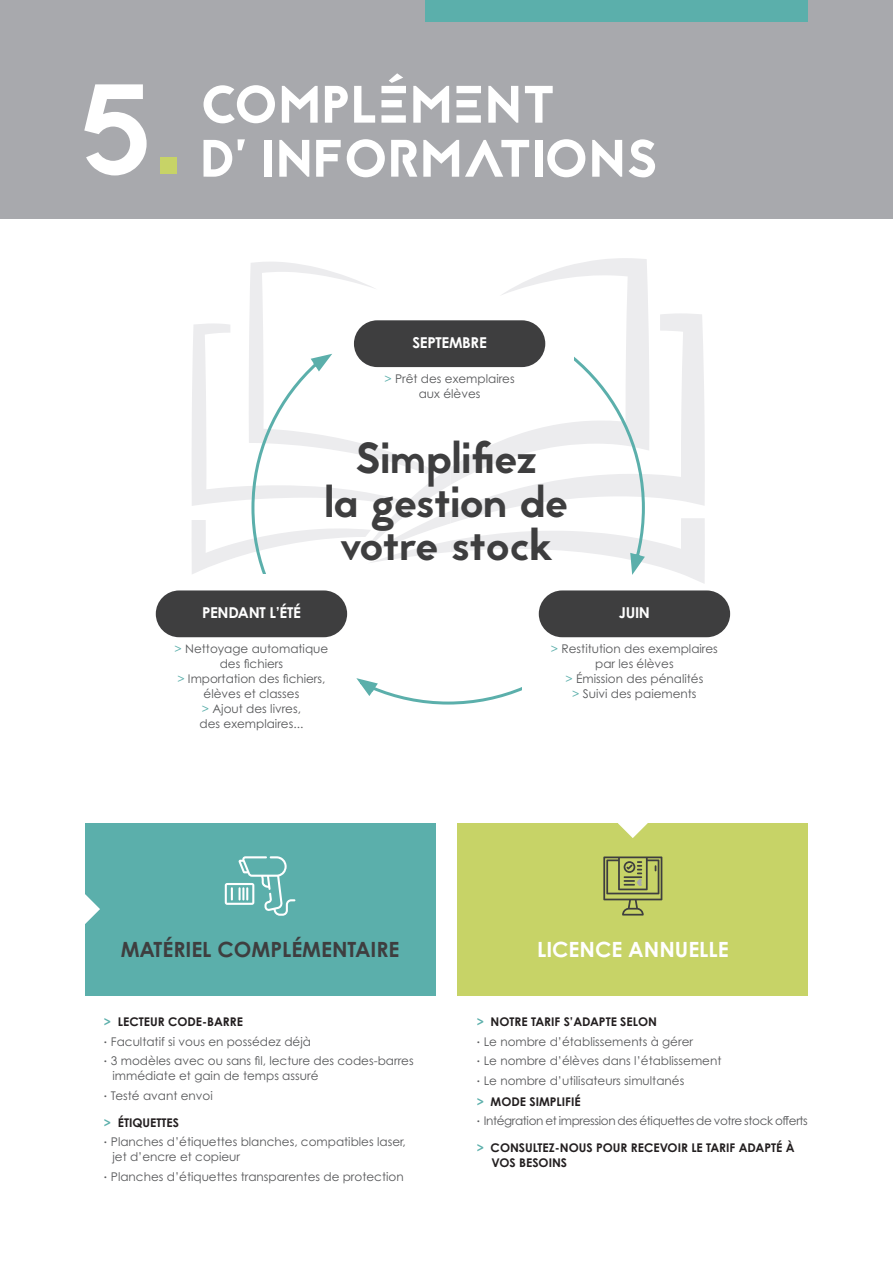
<style>
.page{position:relative;width:893px;height:1263px;background:#fff}
.page>*{position:absolute;margin:0;border:0;box-sizing:border-box;transform-origin:0 0}
.t1{font:127.5px "Jaapokkisubtract";color:#fff}
.t2{font:52.5px "Jaapokkisubtract";letter-spacing:.01em;color:#fff}
.t3{font:43.5px/43.5px "Jaapokkisubtract";color:#3e3e3f;text-align:center}
.t4{font:700 21px "Century Gothic Pro";color:#3e3e3f}
.t5{font:700 21px "Century Gothic Pro";color:#fff}
.t6{font:700 15px "Century Gothic Pro";letter-spacing:-.02em;color:#fff}
.t7{font:12px/15px "Century Gothic Pro";color:#57585a}
.t8{font:12px/19.5px "Century Gothic Pro";letter-spacing:-.03em;color:#57585a}
.t9{font:700 12px/15px "Century Gothic Pro";color:#231f20}
.s1{color:#c7d367}
.s2{color:#5bafab}
.s3{font-weight:700;color:#5bafab}
.s4{font-weight:700;color:#231f20}
</style>
<div class="page">
<div style="left:85px;top:823px;width:350px;height:172px;background:#5bafab"></div>
<div style="left:458px;top:823px;width:350px;height:172px;background:#c7d367"></div>
<div style="left:0;top:0;width:893px;height:219px;background:#a8a9ad"></div>
<div style="left:425px;top:0;width:383px;height:21px;background:#5bafab"></div>
<svg style="left:225px;top:856px;width:70px;height:60px"></svg>
<svg style="left:603px;top:856px;width:59px;height:59px"></svg>
<svg style="left:356px;top:678px;width:24px;height:18px"></svg>
<svg style="left:618px;top:823px;width:30px;height:15px"></svg>
<svg style="left:85px;top:894px;width:15px;height:30px"></svg>
<div style="left:156px;top:590px;width:191px;height:47px;background:#3e3e3f;border-radius:23px"></div>
<div style="left:539px;top:590px;width:191px;height:47px;background:#3e3e3f;border-radius:23px"></div>
<svg style="left:192px;top:258px;width:513px;height:325px"></svg>
<h1 class="t1" style="left:77px;top:41px;width:107px">5<span class="s1">.</span></h1>
<h2 class="t2" style="left:200px;top:68px;width:357px">COMPLÉMENT</h2>
<h2 class="t2" style="left:200px;top:122px;width:459px">D’ INFORMATIONS</h2>
<p class="t6" style="left:202px;top:603px;width:100px">PENDANT L’ÉTÉ</p>
<p class="t6" style="left:412px;top:333px;width:76px">SEPTEMBRE</p>
<p class="t7" style="left:384px;top:371px;width:132px;text-align:center"><span class="s2">&gt;</span> Prêt des exemplaires aux élèves</p>
<h3 class="t3" style="left:325px;top:437px;width:245px">Simplifiez<br>la gestion de votre stock</h3>
<p class="t6" style="left:619px;top:603px;width:33px">JUIN</p>
<p class="t7" style="left:175px;top:641px;width:155px;text-align:center"><span class="s2">&gt;</span> Nettoyage automatique des fichiers<br><span class="s2">&gt;</span> Importation des fichiers, élèves et classes<br><span class="s2">&gt;</span> Ajout des livres,<br>des exemplaires...</p>
<p class="t7" style="left:551px;top:641px;width:168px;text-align:center"><span class="s2">&gt;</span> Restitution des exemplaires par les élèves<br><span class="s2">&gt;</span> Émission des pénalités<br><span class="s2">&gt;</span> Suivi des paiements</p>
<h3 class="t4" style="left:121px;top:936px;width:280px">MATÉRIEL COMPLÉMENTAIRE</h3>
<h3 class="t5" style="left:537px;top:936px;width:193px">LICENCE ANNUELLE</h3>
<p class="t7" style="left:104px;top:1012px;width:311px;line-height:19.5px"><span class="s3">&gt;</span> <span class="s4">LECTEUR CODE-BARRE<br></span><sup>.</sup> Facultatif si vous en possédez déjà<br><sup>.</sup> 3 modèles avec ou sans fil, lecture des codes-barres</p>
<p class="t7" style="left:104px;top:1066px;width:216px;line-height:19.5px;text-indent:9px">immédiate et gain de temps assuré <sup>.</sup> Testé avant envoi</p>
<p class="t7" style="left:104px;top:1112px;width:303px;line-height:19.5px"><span class="s3">&gt;</span> <span class="s4">ÉTIQUETTES<br></span><sup>.</sup> Planches d’étiquettes blanches, compatibles laser,</p>
<p class="t7" style="left:104px;top:1147px;width:301px;line-height:19.5px;text-indent:9px">jet d’encre et copieur<br><sup>.</sup> Planches d’étiquettes transparentes de protection</p>
<p class="t7" style="left:477px;top:1012px;width:246px;line-height:19.5px"><span class="s3">&gt;</span> <span class="s4">NOTRE TARIF S’ADAPTE SELON<br></span><sup>.</sup> Le nombre d’établissements à gérer<br><sup>.</sup> Le nombre d’élèves dans l’établissement <sup>.</sup> Le nombre d’utilisateurs simultanés</p>
<p class="t8" style="left:477px;top:1091px;width:333px"><span class="s3">&gt;</span> <span class="s4">MODE SIMPLIFIÉ<br></span><sup>.</sup> Intégration et impression des étiquettes de votre stock offerts</p>
<p class="t9" style="left:492px;top:1140px;width:304px;text-indent:-15px"><span class="s2">&gt;</span> CONSULTEZ-NOUS POUR RECEVOIR LE TARIF ADAPTÉ À<br>VOS BESOINS</p>
</div>
